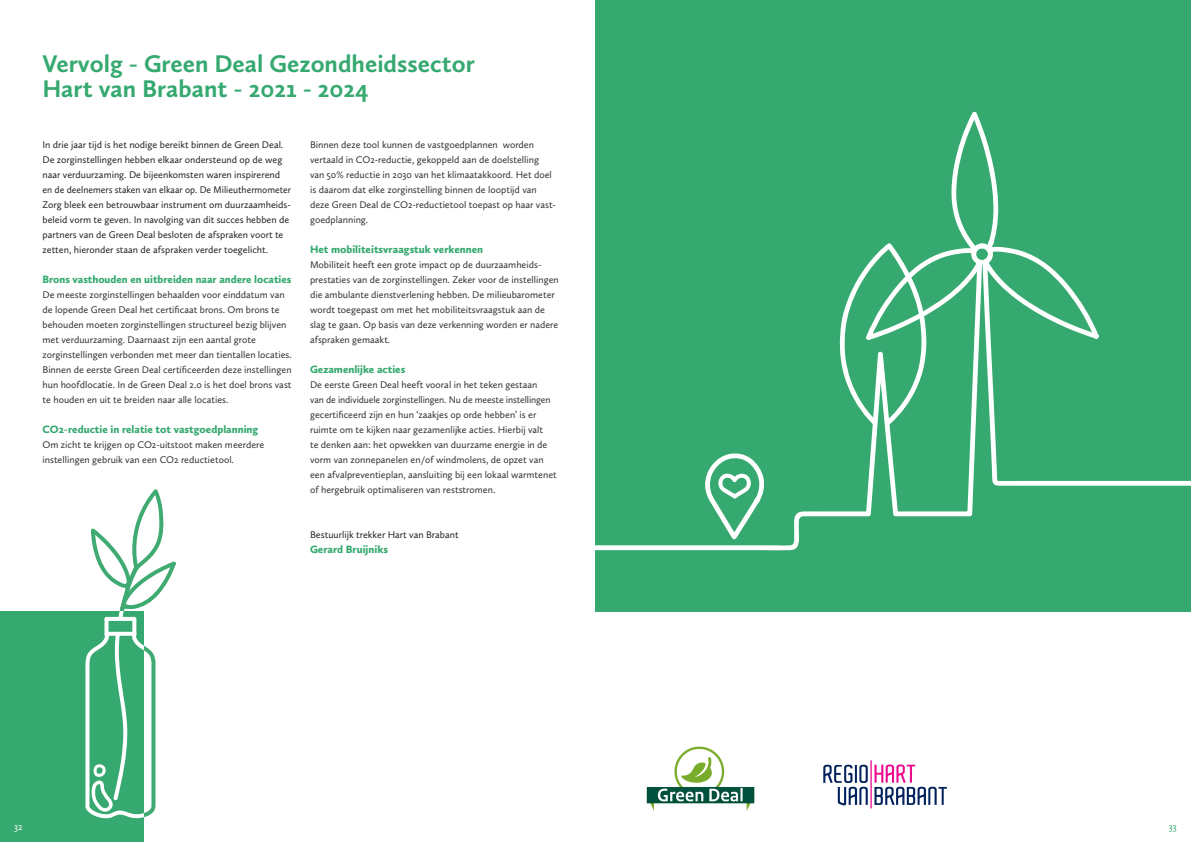
<style>
.page{position:relative;width:1191px;height:842px;background:#fff}
.page>*{position:absolute;margin:0;border:0;box-sizing:border-box;transform-origin:0 0}
.t1{font:700 25px/25px "Calluna Sans";color:#35a96f}
.t2{font:900 11px "Calluna Sans";color:#35a96f}
.t3{font:10px/15px "Calluna Sans";color:#312f30}
.t4{font:10px/15px "Calluna Sans";color:#231f20}
.t5{font:10px "Calluna Sans";color:#35a96f}
.t6{font:10px "Calluna Sans";color:#fff}
</style>
<div class="page">
<div style="left:0;top:611px;width:144px;height:231px;background:#35a96f"></div>
<svg style="left:85px;top:489px;width:91px;height:330px"></svg>
<div style="left:595px;top:0;width:596px;height:611px;background:#35a96f"></div>
<img style="left:646px;top:746px;width:109px;height:65px">
<svg style="left:990px;top:426px;width:201px;height:60px"></svg>
<svg style="left:595px;top:426px;width:381px;height:125px"></svg>
<svg style="left:839px;top:111px;width:260px;height:315px"></svg>
<svg style="left:705px;top:453px;width:60px;height:87px"></svg>
<img style="left:823px;top:760px;width:124px;height:48px">
<p class="t1" style="left:43px;top:50px;width:434px">Vervolg - Green Deal Gezondheidssector<br>Hart van Brabant - 2021 - 2024</p>
<p class="t4" style="left:43px;top:137px;width:250px">In drie jaar tijd is het nodige bereikt binnen de Green Deal.<br>De zorginstellingen hebben elkaar ondersteund op de weg naar verduurzaming. De bijeenkomsten waren inspirerend en de deelnemers staken van elkaar op. De Milieuthermometer Zorg bleek een betrouwbaar instrument om duurzaamheids&shy;beleid vorm te geven. In navolging van dit succes hebben de partners van de Green Deal besloten de afspraken voort te zetten, hieronder staan de afspraken verder toegelicht.</p>
<p class="t2" style="left:43px;top:272px;width:250px">Brons vasthouden en uitbreiden naar andere locaties</p>
<p class="t3" style="left:43px;top:287px;width:251px">De meeste zorginstellingen behaalden voor einddatum van de lopende Green Deal het certificaat brons. Om brons te behouden moeten zorginstellingen structureel bezig blijven met verduurzaming. Daarnaast zijn een aantal grote zorginstellingen verbonden met meer dan tientallen locaties.<br>Binnen de eerste Green Deal certificeerden deze instellingen hun hoofdlocatie. In de Green Deal 2.0 is het doel brons vast te houden en uit te breiden naar alle locaties.</p>
<p class="t2" style="left:43px;top:422px;width:217px">CO2-reductie in relatie tot vastgoedplanning</p>
<p class="t3" style="left:43px;top:437px;width:223px">Om zicht te krijgen op CO2-uitstoot maken meerdere instellingen gebruik van een CO2 reductietool.</p>
<p class="t3" style="left:310px;top:137px;width:247px">Binnen deze tool kunnen de vastgoedplannen worden vertaald in CO2-reductie, gekoppeld aan de doelstelling van 50% reductie in 2030 van het klimaatakkoord. Het doel is daarom dat elke zorginstelling binnen de looptijd van deze Green Deal de CO2-reductietool toepast op haar vast&shy;goedplanning.</p>
<p class="t2" style="left:310px;top:242px;width:174px">Het mobiliteitsvraagstuk verkennen</p>
<p class="t3" style="left:310px;top:257px;width:250px">Mobiliteit heeft een grote impact op de duurzaamheids&shy;prestaties van de zorginstellingen. Zeker voor de instellingen die ambulante dienstverlening hebben. De milieubarometer wordt toegepast om met het mobiliteitsvraagstuk aan de slag te gaan. Op basis van deze verkenning worden er nadere afspraken gemaakt.</p>
<p class="t2" style="left:310px;top:362px;width:97px">Gezamenlijke acties</p>
<p class="t3" style="left:310px;top:377px;width:248px">De eerste Green Deal heeft vooral in het teken gestaan<br>van de individuele zorginstellingen. Nu de meeste instellingen gecertificeerd zijn en hun ‘zaakjes op orde hebben’ is er ruimte om te kijken naar gezamenlijke acties. Hierbij valt<br>te denken aan: het opwekken van duurzame energie in de vorm van zonnepanelen en/of windmolens, de opzet van een afvalpreventieplan, aansluiting bij een lokaal warmtenet of hergebruik optimaliseren van reststromen.</p>
<p class="t4" style="left:310px;top:527px;width:150px">Bestuurlijk trekker Hart van Brabant</p>
<p class="t2" style="left:310px;top:542px;width:80px">Gerard Bruijniks</p>
<p class="t6" style="left:14px;top:820px;width:10px">32</p>
<p class="t5" style="left:1168px;top:820px;width:9px">33</p>
</div>
